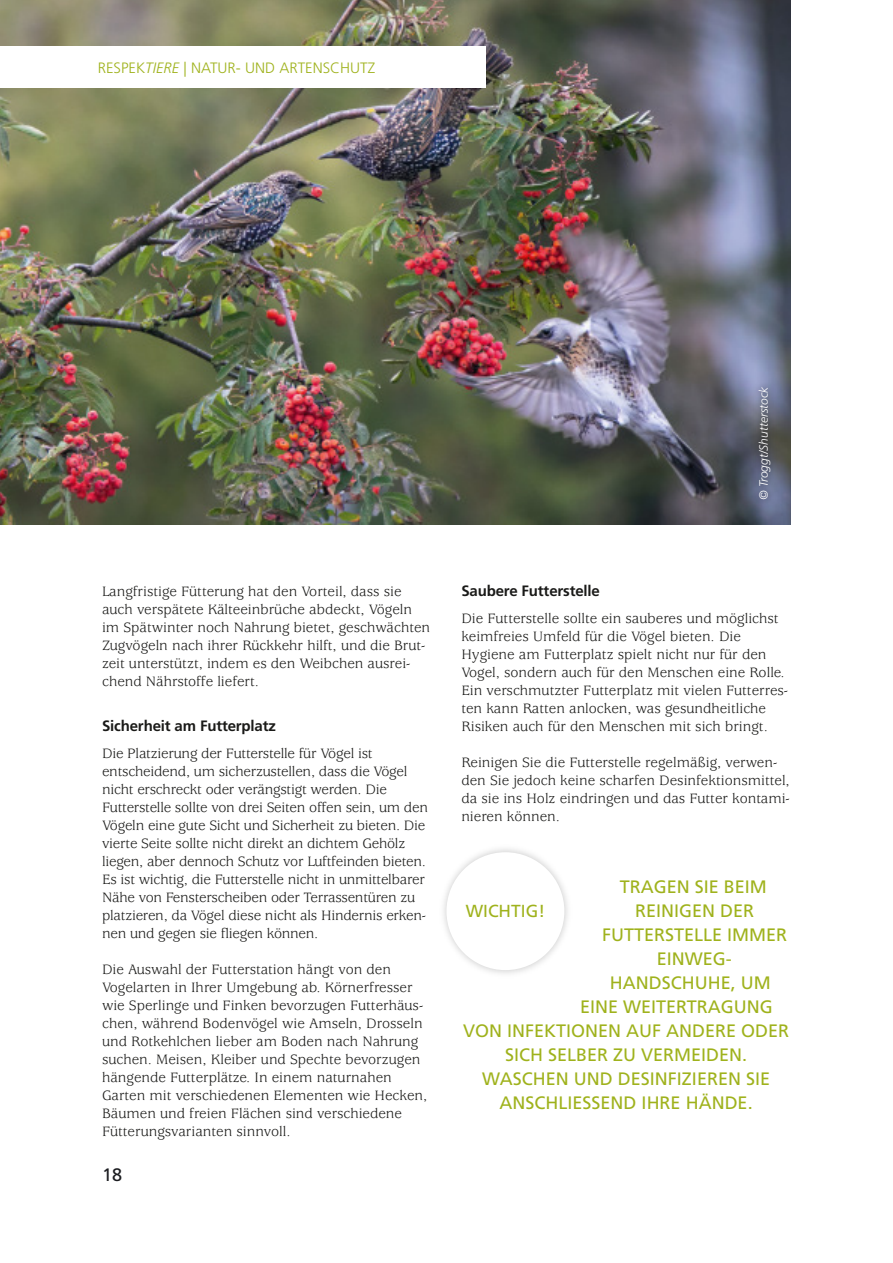
<style>
.page{position:relative;width:893px;height:1263px;background:#fff}
.page>*{position:absolute;margin:0;border:0;box-sizing:border-box;transform-origin:0 0}
.t1{font:18px "Frutiger LT Pro";color:#9fb21c}
.t2{font:18px "Frutiger LT Pro";color:#1b1c20}
.t3{font:17.4px "Frutiger LT Pro";color:#9fb21c}
.t4{font:15px/18px "Usherwood Std";color:#1a1a18}
.t5{font:700 15px "Frutiger LT Pro";letter-spacing:-.01em;color:#1a1a18}
.t6{font:300 15px "Frutiger LT Pro";color:#9fb21c}
.t7{font:italic 300 12px "Frutiger LT Pro";color:#fff}
.s1{font-style:italic}
</style>
<div class="page">
<img style="left:443px;top:848px;width:125px;height:126px">
<div style="left:446px;top:852px;width:118px;height:118px;background:#fff;border-radius:50%"></div>
<img style="left:0;top:0;width:791px;height:524px">
<div style="left:0;top:47px;width:486px;height:41px;background:#fff"></div>
<img style="left:751px;top:380px;width:28px;height:128px">
<p class="t6" style="left:98px;top:62px;width:279px">RESPEK<span class="s1">TIERE</span> | NATUR- UND ARTENSCHUTZ</p>
<p class="t7" style="left:759px;top:500px;width:115px;rotate:-90deg">© Troggt/Shutterstock</p>
<p class="t4" style="left:102px;top:584px;width:330px">Langfristige Fütterung hat den Vorteil, dass sie auch verspätete Kälteeinbrüche abdeckt, Vögeln im Spätwinter noch Nahrung bietet, geschwächten Zugvögeln nach ihrer Rückkehr hilft, und die Brut&shy;zeit unterstützt, indem es den Weibchen ausrei&shy;chend Nährstoffe liefert.</p>
<p class="t5" style="left:102px;top:720px;width:175px">Sicherheit am Futterplatz</p>
<p class="t4" style="left:102px;top:746px;width:327px">Die Platzierung der Futterstelle für Vögel ist entscheidend, um sicherzustellen, dass die Vögel nicht erschreckt oder verängstigt werden. Die Futterstelle sollte von drei Seiten offen sein, um den Vögeln eine gute Sicht und Sicherheit zu bieten. Die vierte Seite sollte nicht direkt an dichtem Gehölz liegen, aber dennoch Schutz vor Luftfeinden bieten.<br>Es ist wichtig, die Futterstelle nicht in unmittelbarer Nähe von Fensterscheiben oder Terrassentüren zu platzieren, da Vögel diese nicht als Hindernis erken&shy;nen und gegen sie fliegen können.</p>
<p class="t4" style="left:102px;top:962px;width:327px">Die Auswahl der Futterstation hängt von den Vogelarten in Ihrer Umgebung ab. Körnerfresser wie Sperlinge und Finken bevorzugen Futterhäus&shy;chen, während Bodenvögel wie Amseln, Drosseln und Rotkehlchen lieber am Boden nach Nahrung suchen. Meisen, Kleiber und Spechte bevorzugen hängende Futterplätze. In einem naturnahen Garten mit verschiedenen Elementen wie Hecken, Bäumen und freien Flächen sind verschiedene Fütterungsvarianten sinnvoll.</p>
<p class="t2" style="left:102px;top:1167px;width:22px">18</p>
<p class="t5" style="left:461px;top:585px;width:140px">Saubere Futterstelle</p>
<p class="t4" style="left:461px;top:611px;width:328px">Die Futterstelle sollte ein sauberes und möglichst keimfreies Umfeld für die Vögel bieten. Die Hygiene am Futterplatz spielt nicht nur für den Vogel, sondern auch für den Menschen eine Rolle.<br>Ein verschmutzter Futterplatz mit vielen Futterres&shy;ten kann Ratten anlocken, was gesundheitliche Risiken auch für den Menschen mit sich bringt.</p>
<p class="t4" style="left:461px;top:755px;width:330px">Reinigen Sie die Futterstelle regelmäßig, verwen&shy;den Sie jedoch keine scharfen Desinfektionsmittel, da sie ins Holz eindringen und das Futter kontami&shy;nieren können.</p>
<p class="t1" style="left:620px;top:880px;width:149px">TRAGEN SIE BEIM</p>
<p class="t1" style="left:635px;top:904px;width:121px">REINIGEN DER</p>
<p class="t1" style="left:602px;top:928px;width:187px">FUTTERSTELLE IMMER</p>
<p class="t1" style="left:657px;top:952px;width:77px">EINWEG-</p>
<p class="t1" style="left:610px;top:976px;width:162px">HANDSCHUHE, UM</p>
<p class="t1" style="left:580px;top:1000px;width:194px">EINE WEITERTRAGUNG</p>
<p class="t1" style="left:463px;top:1024px;width:328px">VON INFEKTIONEN AUF ANDERE ODER</p>
<p class="t1" style="left:505px;top:1048px;width:244px">SICH SELBER ZU VERMEIDEN.</p>
<p class="t1" style="left:482px;top:1072px;width:289px">WASCHEN UND DESINFIZIEREN SIE</p>
<p class="t1" style="left:500px;top:1096px;width:255px">ANSCHLIESSEND IHRE HÄNDE.</p>
<p class="t3" style="left:466px;top:904px;width:81px">WICHTIG!</p>
</div>
